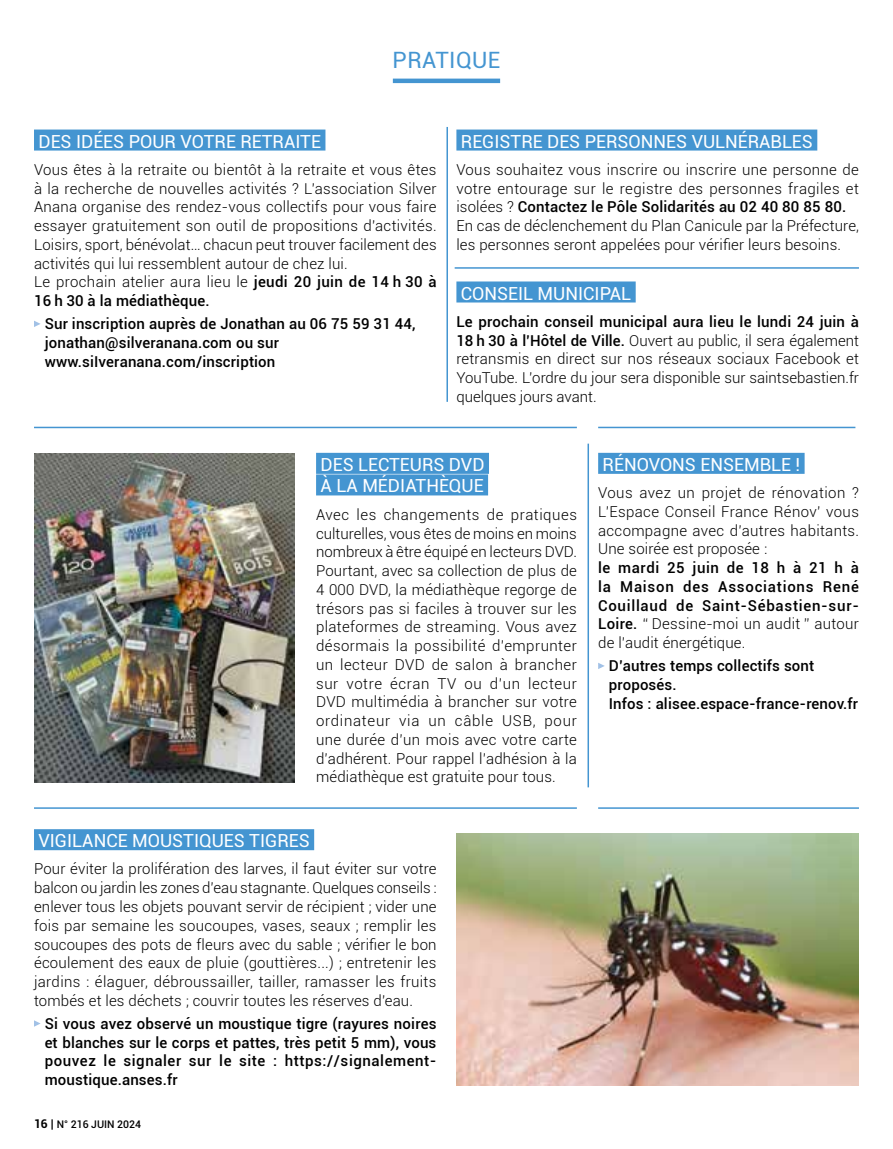
<style>
.page{position:relative;width:893px;height:1149px;background:#fff}
.page>*{position:absolute;margin:0;border:0;box-sizing:border-box;transform-origin:0 0}
.t1{font:22.5px "Roboto";letter-spacing:.02em;color:#4495d1}
.t2{font:18px/21.6px "Roboto";color:#fff}
.t3{font:300 15px/18.8px "Roboto";letter-spacing:.01em;color:#000;text-align:justify}
.t4{font:500 15px/18.8px "Roboto";letter-spacing:.01em;color:#000}
.t5{font:500 10.5px "Roboto";color:#000}
.s1{font-weight:500}
.s2{font-weight:700;font-size:12px}
.s3{font-size:12px}
.s4{font-weight:300}
</style>
<div class="page">
<hr style="left:393px;top:79px;width:107px;height:4px;background:#4495d1">
<div style="left:34px;top:129px;width:291px;height:21px;background:#4495d1"></div>
<svg style="left:34px;top:320px;width:7px;height:7px"></svg>
<hr style="left:446px;top:127px;width:2px;height:275px;background:#4495d1">
<hr style="left:587px;top:443px;width:2px;height:344px;background:#4495d1">
<hr style="left:34px;top:426px;width:543px;height:2px;background:#4495d1">
<hr style="left:598px;top:426px;width:257px;height:2px;background:#4495d1">
<hr style="left:455px;top:267px;width:404px;height:1px;background:#4495d1">
<hr style="left:34px;top:807px;width:543px;height:1px;background:#4495d1">
<hr style="left:598px;top:807px;width:261px;height:1px;background:#4495d1">
<div style="left:456px;top:129px;width:361px;height:21px;background:#4495d1"></div>
<div style="left:316px;top:452px;width:173px;height:21px;background:#4495d1"></div>
<div style="left:316px;top:474px;width:172px;height:21px;background:#4495d1"></div>
<img style="left:34px;top:453px;width:261px;height:329px">
<img style="left:456px;top:833px;width:403px;height:251px">
<div style="left:456px;top:281px;width:180px;height:21px;background:#4495d1"></div>
<div style="left:598px;top:452px;width:207px;height:21px;background:#4495d1"></div>
<svg style="left:598px;top:663px;width:7px;height:6px"></svg>
<div style="left:34px;top:828px;width:280px;height:21px;background:#4495d1"></div>
<svg style="left:34px;top:1020px;width:7px;height:6px"></svg>
<h1 class="t1" style="left:393px;top:44px;width:109px">PRATIQUE</h1>
<p class="t2" style="left:38px;top:130px;width:284px">DES IDÉES POUR VOTRE RETRAITE</p>
<p class="t3" style="left:34px;top:159px;width:404px;text-align:left">Vous êtes à la retraite ou bientôt à la retraite et vous êtes à la recherche de nouvelles activités ? L'association Silver Anana organise des rendez-vous collectifs pour vous faire essayer gratuitement son outil de propositions d'activités.<br>Loisirs, sport, bénévolat… chacun peut trouver facilement des activités qui lui ressemblent autour de chez lui.<br>Le prochain atelier aura lieu le <span class="s1">jeudi 20 juin de 14 h 30 à 16 h 30 à la médiathèque.</span></p>
<p class="t4" style="left:45px;top:314px;width:372px">Sur inscription auprès de Jonathan au 06 75 59 31 44, jonathan@silveranana.com ou sur www.siIveranana.com/inscription</p>
<p class="t2" style="left:461px;top:130px;width:353px">REGISTRE DES PERSONNES VULNÉRABLES</p>
<p class="t3" style="left:456px;top:159px;width:404px;text-align:left">Vous souhaitez vous inscrire ou inscrire une personne de votre entourage sur le registre des personnes fragiles et isolées ? <span class="s1">Contactez le Pôle Solidarités au 02 40 80 85 80.<br></span>En cas de déclenchement du Plan Canicule par la Préfecture, les personnes seront appelées pour vérifier leurs besoins.</p>
<p class="t2" style="left:461px;top:281px;width:172px">CONSEIL MUNICIPAL</p>
<p class="t3" style="left:456px;top:311px;width:404px"><span class="s1">Le prochain conseil municipal aura lieu le lundi 24 juin à 18 h 30 à l’Hôtel de Ville.</span> Ouvert au public, il sera également retransmis en direct sur nos réseaux sociaux Facebook et YouTube. L’ordre du jour sera disponible sur saintsebastien.fr quelques jours avant.</p>
<p class="t2" style="left:321px;top:453px;width:165px">DES LECTEURS DVD<br>À LA MÉDIATHÈQUE</p>
<p class="t3" style="left:316px;top:504px;width:262px">Avec les changements de pratiques culturelles, vous êtes de moins en moins nombreux à être équipé en lecteurs DVD.<br>Pourtant, avec sa collection de plus de 4 000 DVD, la médiathèque regorge de trésors pas si faciles à trouver sur les plateformes de streaming. Vous avez désormais la possibilité d’emprunter un lecteur DVD de salon à brancher sur votre écran TV ou d’un lecteur DVD multimédia à brancher sur votre ordinateur via un câble USB, pour une durée d’un mois avec votre carte d’adhérent. Pour rappel l’adhésion à la médiathèque est gratuite pour tous.</p>
<p class="t2" style="left:38px;top:829px;width:273px">VIGILANCE MOUSTIQUES TIGRES</p>
<p class="t3" style="left:34px;top:859px;width:404px">Pour éviter la prolifération des larves, il faut éviter sur votre balcon ou jardin les zones d’eau stagnante. Quelques conseils : enlever tous les objets pouvant servir de récipient ; vider une fois par semaine les soucoupes, vases, seaux ; remplir les soucoupes des pots de fleurs avec du sable ; vérifier le bon écoulement des eaux de pluie (gouttières...) ; entretenir les jardins : élaguer, débroussailler, tailler, ramasser les fruits tombés et les déchets ; couvrir toutes les réserves d'eau.</p>
<p class="t4" style="left:45px;top:1013px;width:393px;text-align:justify">Si vous avez observé un moustique tigre (rayures noires et blanches sur le corps et pattes, très petit 5 mm), vous pouvez le signaler sur le site : https://signalement&shy;moustique.anses.fr</p>
<p class="t5" style="left:34px;top:1116px;width:109px"><span class="s2">16</span> <span class="s3">|</span> N° 216 JUIN 2024</p>
<p class="t2" style="left:603px;top:453px;width:199px">RÉNOVONS ENSEMBLE !</p>
<p class="t3" style="left:598px;top:483px;width:262px">Vous avez un projet de rénovation ?<br>L’Espace Conseil France Rénov’ vous accompagne avec d’autres habitants.<br>Une soirée est proposée :</p>
<p class="t4" style="left:598px;top:557px;width:262px;text-align:justify">le mardi 25 juin de 18 h à 21 h à la Maison des Associations René Couillaud de Saint-Sébastien-sur-Loire. <span class="s4">“ Dessine-moi un audit ” autour de l’audit énergétique.</span></p>
<p class="t4" style="left:609px;top:655px;width:251px">D’autres temps collectifs sont proposés.<br>Infos : alisee.espace-france-renov.fr</p>
</div>
